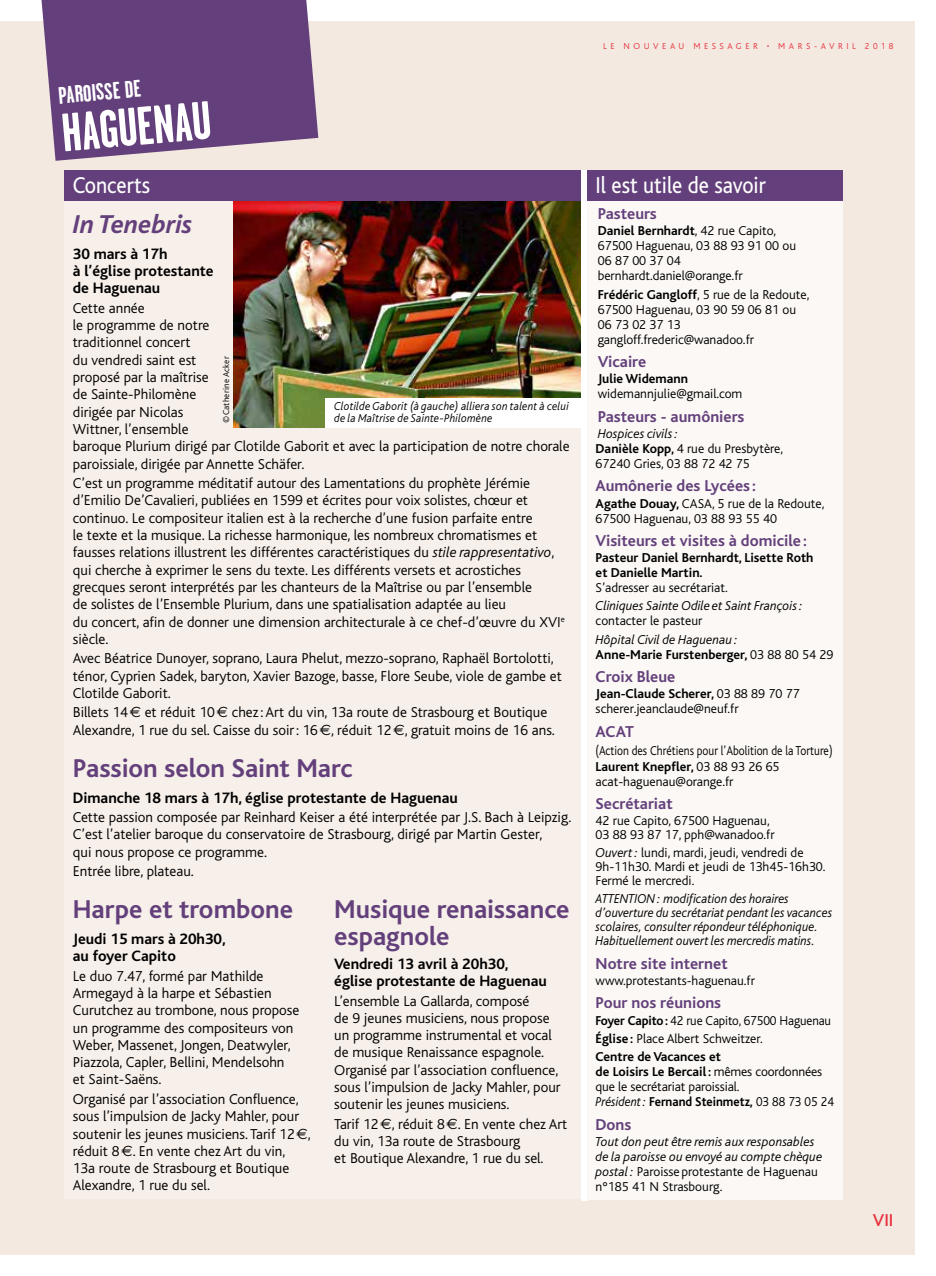
<style>
.page{position:relative;width:936px;height:1276px;background:#fff}
.page>*{position:absolute;margin:0;border:0;box-sizing:border-box;transform-origin:0 0}
.t1{font:700 54px "Garage Gothic";color:#fff}
.t2{font:700 27px/27px "Bliss";color:#63407b}
.t3{font:italic 700 27px "Bliss";color:#63407b}
.t4{font:24px "Bliss";color:#fff;scale:.9 1}
.t5{font:700 24px "Garage Gothic";color:#fff}
.t6{font:500 18px "Bliss";color:#e7313d}
.t7{font:700 16.5px "Bliss";color:#63407b}
.t8{font:700 15.75px/17.2px "Bliss";color:#000}
.t9{font:300 15px/17.2px "Bliss";color:#000}
.t10{font:300 13.5px/15px "Bliss";color:#000}
.t11{font:italic 300 13.5px/15px "Bliss";color:#000}
.t12{font:italic 300 13.5px/14.2px "Bliss";color:#000;scale:.95 1}
.t13{font:700 13.5px/15px "Bliss";color:#000}
.t14{font:300 13.5px/15.6px "Bliss";color:#000;scale:.86 1}
.t15{font:300 13.5px/18.3px "Bliss";color:#000;scale:.96 1}
.t16{font:italic 300 12px/12px "Bliss";letter-spacing:.015em;color:#000;scale:.95 1}
.t17{font:300 9px "Bliss";letter-spacing:.39em;color:#e7313d}
.t18{font:300 9px "Bliss";letter-spacing:.02em;color:#000}
.s1{font-style:italic}
.s2{font-family:"Euro Sans";font-weight:400}
.s3{font-weight:700}
.s4{font-weight:300;font-style:italic}
.s5{font-weight:300}
.s6{font-style:normal}
</style>
<div class="page">
<div style="left:0;top:21px;width:914px;height:1233px;background:#f3e9e0"></div>
<div style="left:64px;top:170px;width:516px;height:1029px;background:#f7efe9"></div>
<div style="left:64px;top:170px;width:516px;height:31px;background:#63407b"></div>
<img style="left:234px;top:201px;width:346px;height:227px">
<div style="left:325px;top:398px;width:255px;height:30px;background:#fff"></div>
<div style="left:580px;top:170px;width:7px;height:1030px;background:#fff"></div>
<div style="left:587px;top:170px;width:255px;height:1029px;background:#fbf8f5"></div>
<div style="left:587px;top:170px;width:255px;height:30px;background:#63407b"></div>
<svg style="left:41px;top:0;width:277px;height:161px;background:#735386"></svg>
<h3 class="t5" style="left:57px;top:83px;width:84px;rotate:-5deg">PAROISSE DE</h3>
<h1 class="t1" style="left:59px;top:105px;width:151px;rotate:-5deg">HAGUENAU</h1>
<h3 class="t4" style="left:73px;top:173px;width:87px">Concerts</h3>
<h2 class="t3" style="left:73px;top:210px;width:121px">In Tenebris</h2>
<p class="t8" style="left:73px;top:245px;width:142px">30 mars à 17h<br>à l’église protestante de Haguenau</p>
<p class="t9" style="left:73px;top:299px;width:498px">Cette année<br>le programme de notre<br>traditionnel concert<br>du vendredi saint est<br>proposé par la maîtrise<br>de Sainte-Philomène<br>dirigée par Nicolas<br>Wittner, l’ensemble<br>baroque Plurium dirigé par Clotilde Gaborit et avec la participation de notre chorale paroissiale, dirigée par Annette Schäfer.</p>
<p class="t9" style="left:73px;top:475px;width:493px">C’est un programme méditatif autour des Lamentations du prophète Jérémie d’Emilio De’Cavalieri, publiées en 1599 et écrites pour voix solistes, chœur et continuo. Le compositeur italien est à la recherche d’une fusion parfaite entre<br>le texte et la musique. La richesse harmonique, les nombreux chromatismes et fausses relations illustrent les différentes caractéristiques du <span class="s1">stile rappresentativo</span>, qui cherche à exprimer le sens du texte. Les différents versets et acrostiches grecques seront interprétés par les chanteurs de la Maîtrise ou par l’ensemble<br>de solistes de l’Ensemble Plurium, dans une spatialisation adaptée au lieu<br>du concert, afin de donner une dimension architecturale à ce chef-d’œuvre du XVI<sup>e </sup>siècle.</p>
<p class="t9" style="left:73px;top:650px;width:490px">Avec Béatrice Dunoyer, soprano, Laura Phelut, mezzo-soprano, Raphaël Bortolotti, ténor, Cyprien Sadek, baryton, Xavier Bazoge, basse, Flore Seube, viole de gambe et<br>Clotilde Gaborit.</p>
<p class="t9" style="left:73px;top:704px;width:483px">Billets 14<span class="s2">€</span> et réduit 10<span class="s2">€</span> chez: Art du vin, 13a route de Strasbourg et Boutique<br>Alexandre, 1 rue du sel. Caisse du soir: 16<span class="s2">€</span>, réduit 12<span class="s2">€</span>, gratuit moins de 16 ans.</p>
<h2 class="t2" style="left:73px;top:755px;width:281px">Passion selon Saint Marc</h2>
<p class="t8" style="left:73px;top:789px;width:386px">Dimanche 18 mars à 17h, église protestante de Haguenau</p>
<p class="t9" style="left:73px;top:808px;width:500px">Cette passion composée par Reinhard Keiser a été interprétée par J.S. Bach à Leipzig.<br>C’est l’atelier baroque du conservatoire de Strasbourg, dirigé par Martin Gester,<br>qui nous propose ce programme.</p>
<p class="t9" style="left:73px;top:862px;width:123px">Entrée libre, plateau.</p>
<h2 class="t2" style="left:73px;top:896px;width:222px">Harpe et trombone</h2>
<p class="t8" style="left:73px;top:930px;width:154px">Jeudi 15 mars à 20h30, au foyer Capito</p>
<p class="t9" style="left:73px;top:967px;width:228px">Le duo 7.47, formé par Mathilde<br>Armegayd à la harpe et Sébastien<br>Curutchez au trombone, nous propose un programme des compositeurs von<br>Weber, Massenet, Jongen, Deatwyler,<br>Piazzola, Capler, Bellini, Mendelsohn et Saint-Saëns.</p>
<p class="t9" style="left:73px;top:1090px;width:239px">Organisé par l’association Confluence, sous l’impulsion de Jacky Mahler, pour soutenir les jeunes musiciens. Tarif 12<span class="s2">€</span>, réduit 8<span class="s2">€</span>. En vente chez Art du vin, 13a route de Strasbourg et Boutique Alexandre, 1 rue du sel.</p>
<p class="t18" style="left:221px;top:423px;width:68px;rotate:-90deg">©Catherine Acker</p>
<p class="t16" style="left:334px;top:400px;width:248px">Clotilde Gaborit (à gauche) alliera son talent à celui de la Maîtrise de Sainte-Philomène</p>
<h2 class="t2" style="left:334px;top:896px;width:237px">Musique renaissance espagnole</h2>
<p class="t8" style="left:334px;top:955px;width:214px">Vendredi 13 avril à 20h30, église protestante de Haguenau</p>
<p class="t9" style="left:334px;top:992px;width:228px">L’ensemble La Gallarda, composé<br>de 9 jeunes musiciens, nous propose un programme instrumental et vocal de musique Renaissance espagnole.<br>Organisé par l’association confluence, sous l’impulsion de Jacky Mahler, pour soutenir les jeunes musiciens.</p>
<p class="t9" style="left:334px;top:1115px;width:235px">Tarif 12<span class="s2">€</span>, réduit 8<span class="s2">€</span>. En vente chez Art du vin, 13a route de Strasbourg<br>et Boutique Alexandre, 1 rue du sel.</p>
<p class="t17" style="left:603px;top:42px;width:292px">LE NOUVEAU MESSAGER • MARS-AVRIL 2018</p>
<h3 class="t4" style="left:595px;top:172px;width:191px">Il est utile de savoir</h3>
<p class="t7" style="left:597px;top:205px;width:61px">Pasteurs</p>
<p class="t10" style="left:597px;top:224px;width:200px"><span class="s3">Daniel Bernhardt</span>, 42 rue Capito,<br>67500 Haguenau, 03 88 93 91 00 ou<br>06 87 00 37 04 bernhardt.daniel@orange.fr</p>
<p class="t10" style="left:597px;top:287px;width:213px"><span class="s3">Frédéric Gangloff</span>, 5 rue de la Redoute,<br>67500 Haguenau, 03 90 59 06 81 ou<br>06 73 02 37 13 gangloff.frederic@wanadoo.fr</p>
<p class="t7" style="left:597px;top:353px;width:50px">Vicaire</p>
<p class="t13" style="left:597px;top:372px;width:92px">Julie Widemann</p>
<p class="t10" style="left:597px;top:387px;width:146px">widemannjulie@gmail.com</p>
<p class="t7" style="left:597px;top:408px;width:148px">Pasteurs - aumôniers</p>
<p class="t10" style="left:595px;top:426px;width:189px"><span class="s1">Hospices civils:<br></span><span class="s3">Danièle Kopp,</span> 4 rue du Presbytère,<br>67240 Gries, 03 88 72 42 75</p>
<p class="t7" style="left:595px;top:477px;width:162px">Aumônerie des Lycées :</p>
<p class="t10" style="left:595px;top:496px;width:230px"><span class="s3">Agathe Douay,</span> CASA, 5 rue de la Redoute,<br>67500 Haguenau, 03 88 93 55 40</p>
<p class="t7" style="left:595px;top:532px;width:213px">Visiteurs et visites à domicile :</p>
<p class="t13" style="left:595px;top:550px;width:219px">Pasteur Daniel Bernhardt, Lisette Roth et Danielle Martin.</p>
<p class="t10" style="left:595px;top:580px;width:134px">S’adresser au secrétariat.</p>
<p class="t11" style="left:595px;top:599px;width:208px">Cliniques Sainte Odile et Saint François:</p>
<p class="t10" style="left:595px;top:614px;width:108px">contacter le pasteur</p>
<p class="t13" style="left:595px;top:632px;width:239px"><span class="s4">Hôpital Civil de Haguenau :<br></span>Anne-Marie Furstenberger, <span class="s5">03 88 80 54 29</span></p>
<p class="t7" style="left:595px;top:668px;width:81px">Croix Bleue</p>
<p class="t10" style="left:595px;top:686px;width:206px"><span class="s3">Jean-Claude Scherer,</span> 03 88 89 70 77 scherer.jeanclaude@neuf.fr</p>
<p class="t7" style="left:595px;top:723px;width:40px">ACAT</p>
<p class="t14" style="left:595px;top:743px;width:277px">(Action des Chrétiens pour l’Abolition de la Torture)<br><span class="s3">Laurent Knepfler,</span> 03 88 93 26 65 acat-haguenau@orange.fr</p>
<p class="t7" style="left:595px;top:795px;width:79px">Secrétariat</p>
<p class="t10" style="left:595px;top:813px;width:180px;line-height:14.2px">42 rue Capito, 67500 Haguenau,<br>03 88 93 87 17, pph@wanadoo.fr</p>
<p class="t10" style="left:595px;top:845px;width:231px;line-height:14.2px"><span class="s1">Ouvert:</span> lundi, mardi, jeudi, vendredi de<br>9h-11h30. Mardi et jeudi de 13h45-16h30.<br>Fermé le mercredi.</p>
<p class="t12" style="left:595px;top:891px;width:251px">ATTENTION: modification des horaires d’ouverture du secrétariat pendant les vacances scolaires, consulter répondeur téléphonique.<br>Habituellement ouvert les mercredis matins.</p>
<p class="t7" style="left:595px;top:955px;width:134px">Notre site internet</p>
<p class="t10" style="left:595px;top:973px;width:161px">www.protestants-haguenau.fr</p>
<p class="t7" style="left:595px;top:994px;width:127px">Pour nos réunions</p>
<p class="t15" style="left:595px;top:1011px;width:247px"><span class="s3">Foyer Capito:</span> 42 rue Capito, 67500 Haguenau<br><span class="s3">Église :</span> Place Albert Schweitzer.<br><span class="s3">Centre de Vacances et</span></p>
<p class="t10" style="left:595px;top:1064px;width:240px"><span class="s3">de Loisirs Le Bercail:</span> mêmes coordonnées que le secrétariat paroissial.<br><span class="s1">Président:</span> <span class="s3">Fernand Steinmetz,</span> 03 88 73 05 24</p>
<p class="t7" style="left:595px;top:1115px;width:37px">Dons</p>
<p class="t11" style="left:595px;top:1134px;width:228px">Tout don peut être remis aux responsables de la paroisse ou envoyé au compte chèque postal: <span class="s6">Paroisse protestante de Haguenau n°185 41 N Strasbourg.</span></p>
<p class="t6" style="left:872px;top:1210px;width:22px">VII</p>
</div>
